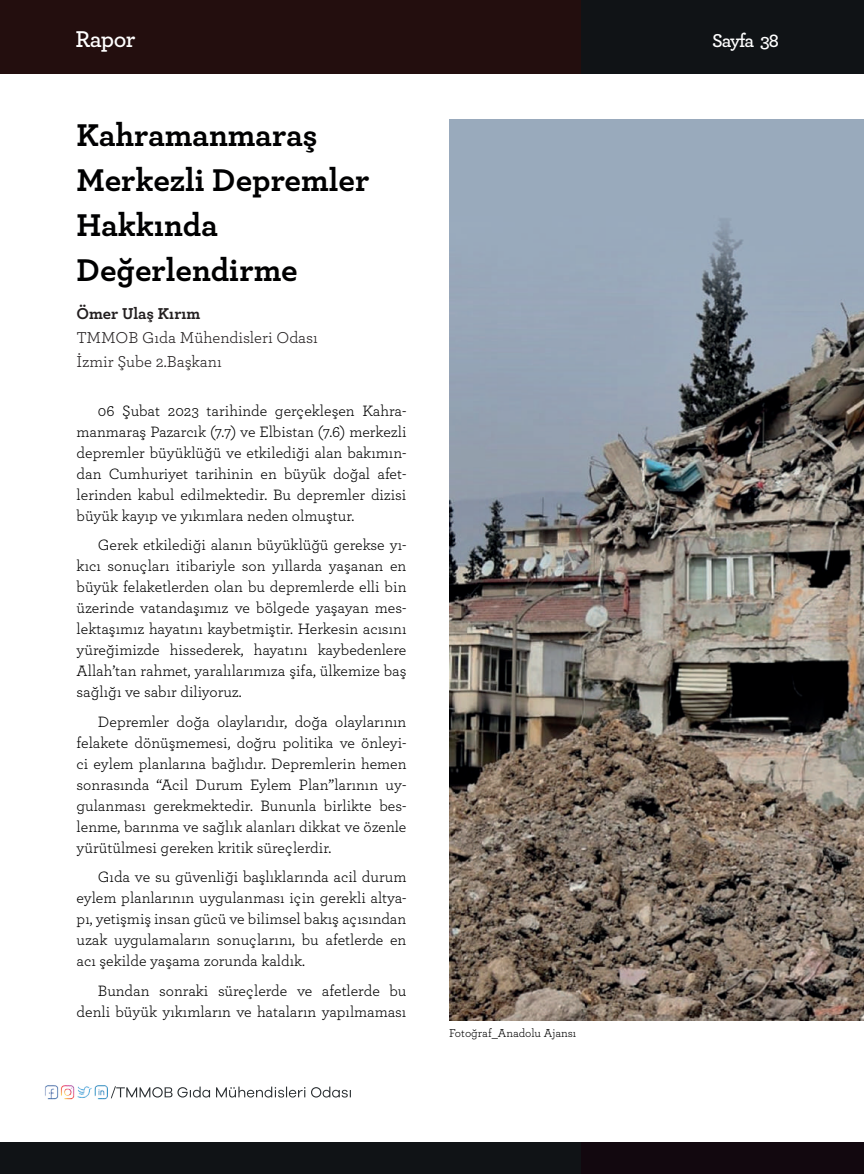
<style>
.page{position:relative;width:864px;height:1174px;background:#fff}
.page>*{position:absolute;margin:0;border:0;box-sizing:border-box;transform-origin:0 0}
.t1{font:700 33px/45px "Archer";color:#000001}
.t2{font:600 24px "Archer";letter-spacing:-.025em;color:#fff}
.t3{font:600 19.5px "Archer";letter-spacing:-.06em;color:#fff}
.t4{font:16.5px/24px "Archer";color:#231f20}
.t5{font:700 16.5px "Archer";color:#231f20}
.t6{font:15.75px/21px "Archer";color:#000001;text-align:justify}
.t7{font:12px "Archer";color:#000001}
</style>
<div class="page">
<div style="left:580px;top:1142px;width:283px;height:32px;background:#12080f"></div>
<div style="left:0;top:1142px;width:579px;height:32px;background:#101316"></div>
<hr style="left:863px;top:1142px;width:1px;height:32px;background:#12080f">
<div style="left:580px;top:0;width:283px;height:73px;background:#101316"></div>
<div style="left:0;top:0;width:579px;height:73px;background:#230e0e"></div>
<img style="left:44px;top:1085px;width:307px;height:15px">
<img style="left:449px;top:119px;width:414px;height:902px">
<h2 class="t2" style="left:75px;top:21px;width:61px">Rapor</h2>
<h1 class="t1" style="left:77px;top:110px;width:294px">Kahramanmaraş<br>Merkezli Depremler<br>Hakkında<br>Değerlendirme</h1>
<p class="t5" style="left:77px;top:301px;width:125px">Ömer Ulaş Kırım</p>
<p class="t4" style="left:77px;top:325px;width:243px">TMMOB Gıda Mühendisleri Odası<br>İzmir Şube 2.Başkanı</p>
<p class="t6" style="left:77px;top:399px;width:331px;text-indent:21px">06 Şubat 2023 tarihinde gerçekleşen Kahra&shy;manmaraş Pazarcık (7.7) ve Elbistan (7.6) merkezli depremler büyüklüğü ve etkilediği alan bakımın&shy;dan Cumhuriyet tarihinin en büyük doğal afet&shy;lerinden kabul edilmektedir. Bu depremler dizisi büyük kayıp ve yıkımlara neden olmuştur.</p>
<p class="t6" style="left:77px;top:534px;width:331px;text-indent:21px">Gerek etkilediği alanın büyüklüğü gerekse yı&shy;kıcı sonuçları itibariyle son yıllarda yaşanan en büyük felaketlerden olan bu depremlerde elli bin üzerinde vatandaşımız ve bölgede yaşayan mes&shy;lektaşımız hayatını kaybetmiştir. Herkesin acısını yüreğimizde hissederek, hayatını kaybedenlere Allah’tan rahmet, yaralılarımıza şifa, ülkemize baş sağlığı ve sabır diliyoruz.</p>
<p class="t6" style="left:77px;top:710px;width:331px;text-indent:21px">Depremler doğa olaylarıdır, doğa olaylarının felakete dönüşmemesi, doğru politika ve önleyi&shy;ci eylem planlarına bağlıdır. Depremlerin hemen sonrasında “Acil Durum Eylem Plan”larının uy&shy;gulanması gerekmektedir. Bununla birlikte bes&shy;lenme, barınma ve sağlık alanları dikkat ve özenle yürütülmesi gereken kritik süreçlerdir.</p>
<p class="t6" style="left:77px;top:866px;width:331px;text-indent:21px">Gıda ve su güvenliği başlıklarında acil durum eylem planlarının uygulanması için gerekli altya&shy;pı, yetişmiş insan gücü ve bilimsel bakış açısından uzak uygulamaların sonuçlarını, bu afetlerde en acı şekilde yaşama zorunda kaldık.</p>
<p class="t6" style="left:77px;top:979px;width:331px;text-align:right">Bundan sonraki süreçlerde ve afetlerde bu denli büyük yıkımların ve hataların yapılmaması</p>
<p class="t7" style="left:449px;top:1025px;width:129px">Fotoğraf_Anadolu Ajansı</p>
<p class="t3" style="left:712px;top:26px;width:68px">Sayfa 38</p>
</div>
